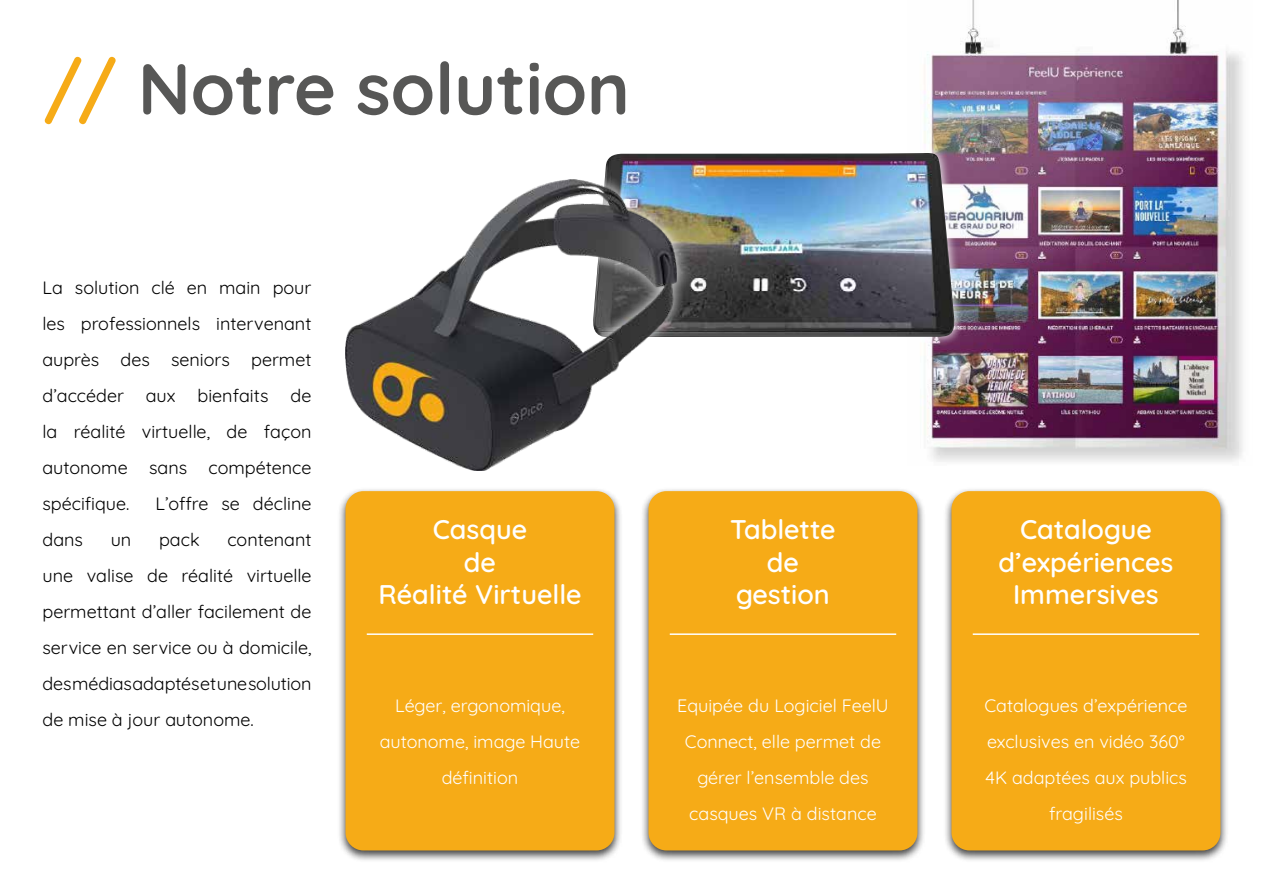
<style>
.page{position:relative;width:1263px;height:893px;background:#fff}
.page>*{position:absolute;margin:0;border:0;box-sizing:border-box;transform-origin:0 0}
.t1{font:700 72px "Quicksand";color:#575756}
.t2{font:600 27px/32.4px "Quicksand";color:#fff;text-align:center}
.t3{font:18px/36px "Quicksand";color:#000;text-align:justify}
.t4{font:18px/36px "Quicksand";color:#fff;text-align:center}
.s1{color:#f6ab17}
</style>
<div class="page">
<img style="left:924px;top:0;width:319px;height:462px">
<div style="left:337px;top:487px;width:286px;height:376px;background:#000;opacity:.75"></div>
<div style="left:345px;top:491px;width:269px;height:359px;background:#f6ab17;border-radius:18px"></div>
<hr style="left:367px;top:633px;width:226px;height:2px;background:#fff">
<div style="left:640px;top:487px;width:286px;height:376px;background:#000;opacity:.75"></div>
<div style="left:648px;top:491px;width:269px;height:359px;background:#f6ab17;border-radius:18px"></div>
<hr style="left:670px;top:633px;width:226px;height:2px;background:#fff">
<div style="left:943px;top:487px;width:286px;height:376px;background:#000;opacity:.75"></div>
<div style="left:951px;top:491px;width:269px;height:359px;background:#f6ab17;border-radius:18px"></div>
<hr style="left:973px;top:633px;width:226px;height:2px;background:#fff">
<div style="left:583px;top:143px;width:381px;height:204px;background:#fff;opacity:.75"></div>
<img style="left:592px;top:153px;width:364px;height:185px">
<div style="left:332px;top:166px;width:358px;height:317px;background:#fff;opacity:.75"></div>
<img style="left:345px;top:179px;width:332px;height:291px">
<h1 class="t1" style="left:43px;top:33px;width:589px"><span class="s1">//</span> Notre solution</h1>
<p class="t3" style="left:43px;top:268px;width:270px">La solution clé en main pour les professionnels intervenant auprès des seniors permet d’accéder aux bienfaits de la réalité virtuelle, de façon autonome sans compétence spécifique.</p>
<p class="t3" style="left:155px;top:484px;width:157px">L’offre se décline</p>
<p class="t3" style="left:43px;top:520px;width:42px">dans</p>
<p class="t3" style="left:111px;top:520px;width:22px">un</p>
<p class="t3" style="left:159px;top:520px;width:42px">pack</p>
<p class="t3" style="left:43px;top:520px;width:270px;text-indent:185px">contenant une valise de réalité virtuelle permettant d’aller facilement de service en service ou à domicile, des médias adaptés et une solution de mise à jour autonome.</p>
<h2 class="t2" style="left:378px;top:511px;width:205px">Casque<br>de<br>Réalité Virtuelle</h2>
<p class="t4" style="left:380px;top:686px;width:202px">Léger, ergonomique, autonome, image Haute définition</p>
<h2 class="t2" style="left:730px;top:511px;width:107px">Tablette de gestion</h2>
<p class="t4" style="left:677px;top:686px;width:213px">Equipée du Logiciel FeelU<br>Connect, elle permet de gérer l’ensemble des casques VR à distance</p>
<h2 class="t2" style="left:998px;top:511px;width:177px">Catalogue d’expériences<br>Immersives</h2>
<p class="t4" style="left:984px;top:686px;width:205px">Catalogues d’expérience exclusives en vidéo 360°<br>4K adaptées aux publics fragilisés</p>
</div>
